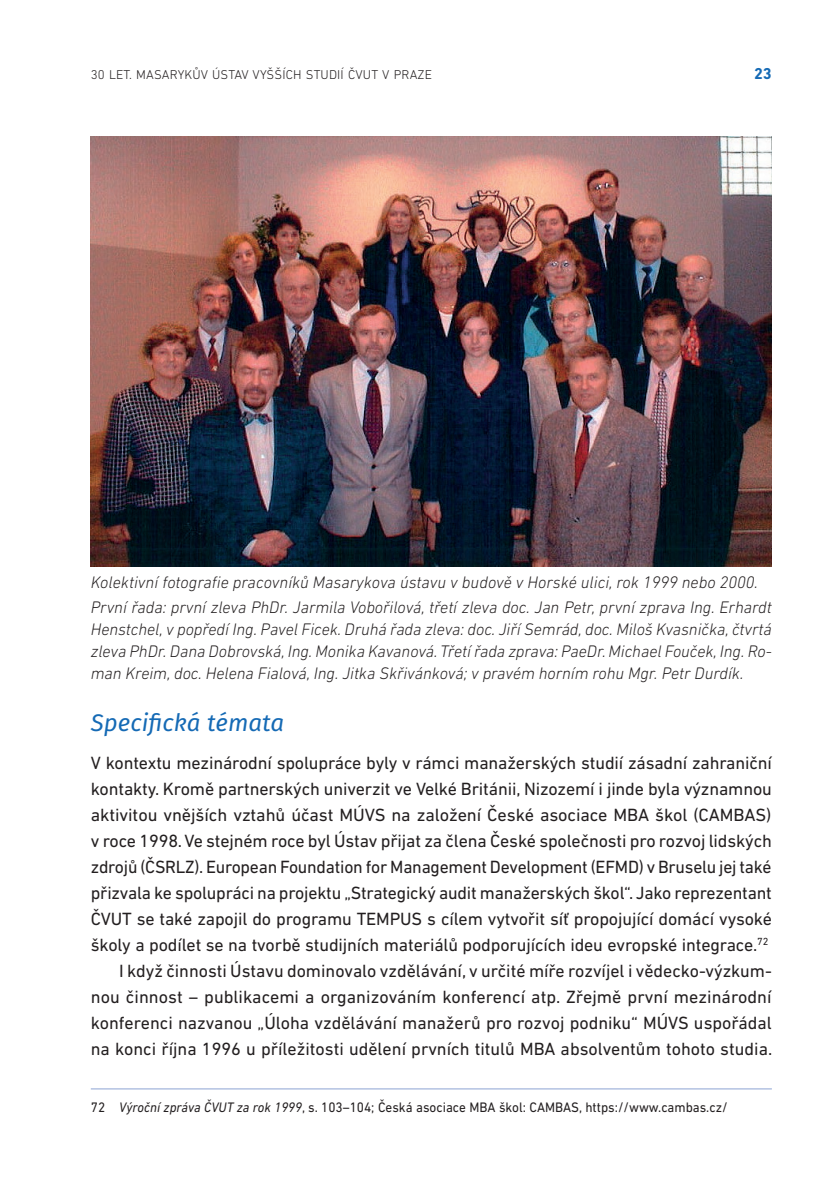
<style>
.page{position:relative;width:840px;height:1191px;background:#fff}
.page>*{position:absolute;margin:0;border:0;box-sizing:border-box;transform-origin:0 0}
.t1{font:italic 24px "Fira Sans";color:#156ab5}
.t2{font:18px/26px "DIN Next LT Pro";letter-spacing:-.01em;color:#231f20;text-align:right}
.t3{font:italic 300 17px/22px "DIN Next LT Pro";letter-spacing:-.005em;color:#231f20}
.t4{font:700 16px "DIN Next LT Pro";color:#156ab5}
.t5{font:14px "DIN Next LT Pro";color:#231f20;scale:.95 1}
.t6{font:300 13px "DIN Next LT Pro";letter-spacing:.01em;color:#231f20}
.s1{font-style:italic}
</style>
<div class="page">
<hr style="left:91px;top:1088px;width:680px;height:1px;background:#8da4d4">
<img style="left:91px;top:136px;width:680px;height:430px">
<p class="t6" style="left:91px;top:67px;width:342px">30 LET. MASARYKŮV ÚSTAV VYŠŠÍCH STUDIÍ ČVUT V PRAZE</p>
<p class="t4" style="left:753px;top:65px;width:19px">23</p>
<p class="t3" style="left:91px;top:569px;width:682px;line-height:24.8px">Kolektivní fotografie pracovníků Masarykova ústavu v budově v Horské ulici, rok 1999 nebo 2000.<br>První řada: první zleva PhDr. Jarmila Vobořilová, třetí zleva doc. Jan Petr, první zprava Ing. Erhardt</p>
<p class="t3" style="left:91px;top:617px;width:682px;text-align:justify">Henstchel, v popředí Ing. Pavel Ficek. Druhá řada zleva: doc. Jiří Semrád, doc. Miloš Kvasnička, čtvrtá zleva PhDr. Dana Dobrovská, Ing. Monika Kavanová. Třetí řada zprava: PaeDr. Michael Fouček, Ing. Ro&shy;man Kreim, doc. Helena Fialová, Ing. Jitka Skřivánková; v pravém horním rohu Mgr. Petr Durdík.</p>
<h1 class="t1" style="left:91px;top:706px;width:195px">Specifická témata</h1>
<p class="t2" style="left:91px;top:749px;width:682px">V kontextu mezinárodní spolupráce byly v rámci manažerských studií zásadní zahraniční kontakty. Kromě partnerských univerzit ve Velké Británii, Nizozemí i jinde byla významnou aktivitou vnějších vztahů účast MÚVS na založení České asociace MBA škol (CAMBAS) v roce 1998. Ve stejném roce byl Ústav přijat za člena České společnosti pro rozvoj lidských zdrojů (ČSRLZ). European Foundation for Management Development (EFMD) v Bruselu jej také přizvala ke spolupráci na projektu „Strategický audit manažerských škol“. Jako reprezentant ČVUT se také zapojil do programu TEMPUS s cílem vytvořit síť propojující domácí vysoké školy a podílet se na tvorbě studijních materiálů podporujících ideu evropské integrace.<sup>72<br></sup>I když činnosti Ústavu dominovalo vzdělávání, v určité míře rozvíjel i vědecko‑výzkum‑ nou činnost – publikacemi a organizováním konferencí atp. Zřejmě první mezinárodní konferenci nazvanou „Úloha vzdělávání manažerů pro rozvoj podniku“ MÚVS uspořádal na konci října 1996 u příležitosti udělení prvních titulů MBA absolventům tohoto studia.</p>
<p class="t5" style="left:91px;top:1098px;width:671px">72 <span class="s1">Výroční zpráva ČVUT za rok 1999</span>, s. 103–104; Česká asociace MBA škol: CAMBAS, https://www.cambas.cz/</p>
</div>
